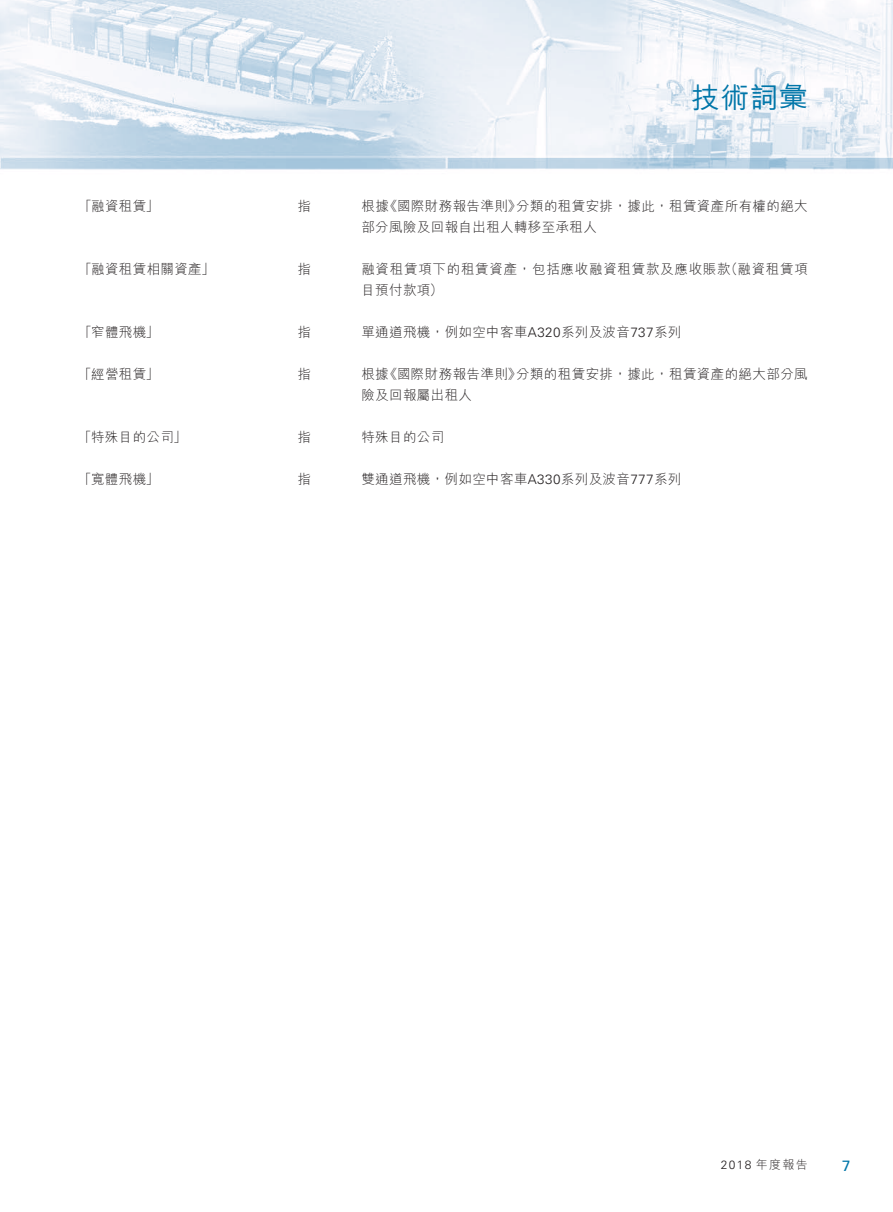
<style>
.page{position:relative;width:893px;height:1212px;background:#fff}
.page>*{position:absolute;margin:0;border:0;box-sizing:border-box;transform-origin:0 0}
.t1{font:500 28.5px "M Hei HK";color:#0076a9}
.t2{font:15px "Univers LT Std";color:#0076a9}
.t3{font:300 13.5px/21px "M Hei HK";letter-spacing:.03em;color:#231f20}
.t4{font:300 13.5px/21px "M Hei HK";letter-spacing:.055em;color:#231f20}
.t5{font:300 12px "Univers LT Std";color:#231f20}
.s1{font-family:"Univers LT Std"}
.s2{font-family:"M Hei HK"}
</style>
<div class="page">
<img style="left:0;top:0;width:893px;height:170px">
<h1 class="t1" style="left:691px;top:76px;width:118px">技術詞彙</h1>
<p class="t3" style="left:78px;top:195px;width:82px">「融資租賃」</p>
<p class="t3" style="left:298px;top:195px;width:15px">指</p>
<p class="t3" style="left:361px;top:195px;width:448px">根據《國際財務報告準則》分類的租賃安排，據此，租賃資產所有權的絕大部分風險及回報自出租人轉移至承租人</p>
<p class="t3" style="left:78px;top:258px;width:138px">「融資租賃相關資產」</p>
<p class="t3" style="left:298px;top:258px;width:15px">指</p>
<p class="t4" style="left:361px;top:258px;width:448px">融資租賃項下的租賃資產，包括應收融資租賃款及應收賬款（融資租賃項目預付款項）</p>
<p class="t3" style="left:78px;top:321px;width:82px">「窄體飛機」</p>
<p class="t3" style="left:298px;top:321px;width:15px">指</p>
<p class="t3" style="left:361px;top:321px;width:321px">單通道飛機，例如空中客車<span class="s1">A320</span>系列及波音<span class="s1">737</span>系列</p>
<p class="t3" style="left:78px;top:363px;width:82px">「經營租賃」</p>
<p class="t3" style="left:298px;top:363px;width:15px">指</p>
<p class="t3" style="left:361px;top:363px;width:448px">根據《國際財務報告準則》分類的租賃安排，據此，租賃資產的絕大部分風險及回報屬出租人</p>
<p class="t3" style="left:78px;top:426px;width:110px">「特殊目的公司」</p>
<p class="t3" style="left:298px;top:426px;width:15px">指</p>
<p class="t3" style="left:361px;top:426px;width:84px">特殊目的公司</p>
<p class="t3" style="left:78px;top:468px;width:82px">「寬體飛機」</p>
<p class="t3" style="left:298px;top:468px;width:15px">指</p>
<p class="t3" style="left:361px;top:468px;width:321px">雙通道飛機，例如空中客車<span class="s1">A330</span>系列及波音<span class="s1">777</span>系列</p>
<p class="t5" style="left:721px;top:1158px;width:89px">2018 <span class="s2">年度報告</span></p>
<p class="t2" style="left:842px;top:1156px;width:10px">7</p>
</div>
